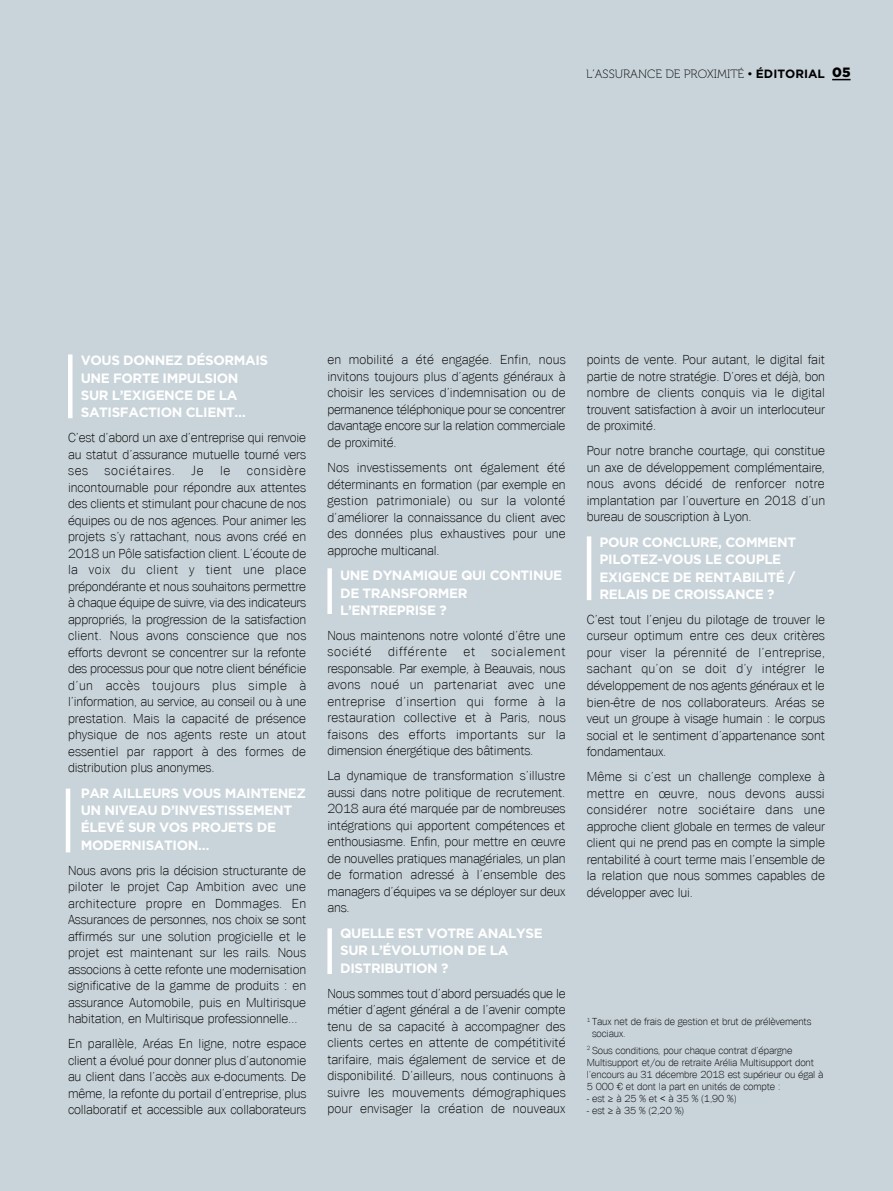
<style>
.page{position:relative;width:893px;height:1191px;background:#c9d4da}
.page>*{position:absolute;margin:0;border:0;box-sizing:border-box;transform-origin:0 0}
.t1{font:300 13.5px/16.5px "Franklin T";letter-spacing:-.01em;color:#000;text-align:justify}
.t2{font:700 13.5px/17.2px "Gotham";letter-spacing:-.03em;color:#fff}
.t3{font:12px "Museo 100";color:#000}
.t4{font:300 10.5px/12px "Franklin T";letter-spacing:-.01em;color:#000}
.s1{font-family:"Gotham";font-weight:700}
.s2{font-family:"Gotham";font-weight:900;font-size:13.5px}
.s3{font-family:"ITC Franklin Gothic Std";font-weight:400;font-stretch:condensed}
</style>
<div class="page">
<svg style="left:832px;top:79px;width:18px;height:1px"></svg>
<div style="left:68px;top:354px;width:5px;height:64px;background:#fff"></div>
<div style="left:327px;top:568px;width:5px;height:46px;background:#fff"></div>
<hr style="left:587px;top:536px;width:4px;height:64px;background:#fff">
<div style="left:327px;top:928px;width:5px;height:46px;background:#fff"></div>
<hr style="left:66px;top:788px;width:4px;height:64px;background:#fff">
<p class="t3" style="left:586px;top:67px;width:266px">L’ASSURANCE DE PROXIMITÉ • <span class="s1">ÉDITORIAL</span> <span class="s2">05</span></p>
<p class="t2" style="left:81px;top:352px;width:189px">VOUS DONNEZ DÉSORMAIS<br>UNE FORTE IMPULSION<br>SUR L’EXIGENCE DE LA<br>SATISFACTION CLIENT…</p>
<p class="t1" style="left:68px;top:429px;width:240px">C’est d’abord un axe d’entreprise qui renvoie au statut d’assurance mutuelle tourné vers ses sociétaires. Je le considère incontournable pour répondre aux attentes des clients et stimulant pour chacune de nos équipes ou de nos agences. Pour animer les projets s’y rattachant, nous avons créé en 2018 un Pôle satisfaction client. L’écoute de la voix du client y tient une place prépondérante et nous souhaitons permettre à chaque équipe de suivre, via des indicateurs appropriés, la progression de la satisfaction client. Nous avons conscience que nos efforts devront se concentrer sur la refonte des processus pour que notre client bénéficie d’un accès toujours plus simple à l’information, au service, au conseil ou à une prestation. Mais la capacité de présence physique de nos agents reste un atout essentiel par rapport à des formes de distribution plus anonymes.</p>
<p class="t2" style="left:81px;top:784px;width:227px">PAR AILLEURS VOUS MAINTENEZ<br>UN NIVEAU D’INVESTISSEMENT<br>ÉLEVÉ SUR VOS PROJETS DE<br>MODERNISATION…</p>
<p class="t1" style="left:68px;top:862px;width:240px">Nous avons pris la décision structurante de piloter le projet Cap Ambition avec une architecture propre en Dommages. En Assurances de personnes, nos choix se sont affirmés sur une solution progicielle et le projet est maintenant sur les rails. Nous associons à cette refonte une modernisation significative de la gamme de produits : en assurance Automobile, puis en Multirisque habitation, en Multirisque professionnelle…</p>
<p class="t1" style="left:68px;top:1035px;width:240px">En parallèle, Aréas En ligne, notre espace client a évolué pour donner plus d’autonomie au client dans l’accès aux e-documents. De même, la refonte du portail d’entreprise, plus collaboratif et accessible aux collaborateurs</p>
<p class="t1" style="left:327px;top:352px;width:240px">en mobilité a été engagée. Enfin, nous invitons toujours plus d’agents généraux à choisir les services d’indemnisation ou de permanence téléphonique pour se concentrer davantage encore sur la relation commerciale de proximité.</p>
<p class="t1" style="left:327px;top:459px;width:240px">Nos investissements ont également été déterminants en formation (par exemple en gestion patrimoniale) ou sur la volonté d’améliorer la connaissance du client avec des données plus exhaustives pour une approche multicanal.</p>
<p class="t2" style="left:340px;top:567px;width:223px">UNE DYNAMIQUE QUI CONTINUE<br>DE TRANSFORMER<br>L’ENTREPRISE ?</p>
<p class="t1" style="left:327px;top:627px;width:240px">Nous maintenons notre volonté d’être une société différente et socialement responsable. Par exemple, à Beauvais, nous avons noué un partenariat avec une entreprise d’insertion qui forme à la restauration collective et à Paris, nous faisons des efforts importants sur la dimension énergétique des bâtiments.</p>
<p class="t1" style="left:327px;top:767px;width:240px">La dynamique de transformation s’illustre aussi dans notre politique de recrutement.<br>2018 aura été marquée par de nombreuses intégrations qui apportent compétences et enthousiasme. Enfin, pour mettre en œuvre de nouvelles pratiques managériales, un plan de formation adressé à l’ensemble des managers d’équipes va se déployer sur deux ans.</p>
<p class="t2" style="left:340px;top:924px;width:204px">QUELLE EST VOTRE ANALYSE<br>SUR L’ÉVOLUTION DE LA<br>DISTRIBUTION ?</p>
<p class="t1" style="left:327px;top:985px;width:240px">Nous sommes tout d’abord persuadés que le métier d’agent général a de l’avenir compte tenu de sa capacité à accompagner des clients certes en attente de compétitivité tarifaire, mais également de service et de disponibilité. D’ailleurs, nous continuons à suivre les mouvements démographiques pour envisager la création de nouveaux</p>
<p class="t1" style="left:587px;top:352px;width:240px">points de vente. Pour autant, le digital fait partie de notre stratégie. D’ores et déjà, bon nombre de clients conquis via le digital trouvent satisfaction à avoir un interlocuteur de proximité.</p>
<p class="t1" style="left:587px;top:443px;width:240px">Pour notre branche courtage, qui constitue un axe de développement complémentaire, nous avons décidé de renforcer notre implantation par l’ouverture en 2018 d’un bureau de souscription à Lyon.</p>
<p class="t2" style="left:600px;top:534px;width:198px">POUR CONCLURE, COMMENT<br>PILOTEZ-VOUS LE COUPLE<br>EXIGENCE DE RENTABILITÉ /<br>RELAIS DE CROISSANCE ?</p>
<p class="t1" style="left:587px;top:611px;width:240px">C’est tout l’enjeu du pilotage de trouver le curseur optimum entre ces deux critères pour viser la pérennité de l’entreprise, sachant qu’on se doit d’y intégrer le développement de nos agents généraux et le bien-être de nos collaborateurs. Aréas se veut un groupe à visage humain : le corpus social et le sentiment d’appartenance sont fondamentaux.</p>
<p class="t1" style="left:587px;top:768px;width:240px">Même si c’est un challenge complexe à mettre en œuvre, nous devons aussi considérer notre sociétaire dans une approche client globale en termes de valeur client qui ne prend pas en compte la simple rentabilité à court terme mais l’ensemble de la relation que nous sommes capables de développer avec lui.</p>
<p class="t4" style="left:592px;top:1015px;width:221px;text-indent:-5px"><sup>1</sup> Taux net de frais de gestion et brut de prélèvements sociaux.</p>
<p class="t4" style="left:587px;top:1044px;width:238px"><sup>2</sup> Sous conditions, pour chaque contrat d’épargne Multisupport et/ou de retraite Arélia Multisupport dont l’encours au 31 décembre 2018 est supérieur ou égal à 5 000 € et dont la part en unités de compte :</p>
<p class="t4" style="left:587px;top:1092px;width:151px">- est <span class="s3">≥</span> à 25 % et <span class="s3">&lt;</span> à 35 % (1,90 %)</p>
<p class="t4" style="left:587px;top:1104px;width:99px">- est <span class="s3">≥</span> à 35 % (2,20 %)</p>
</div>
